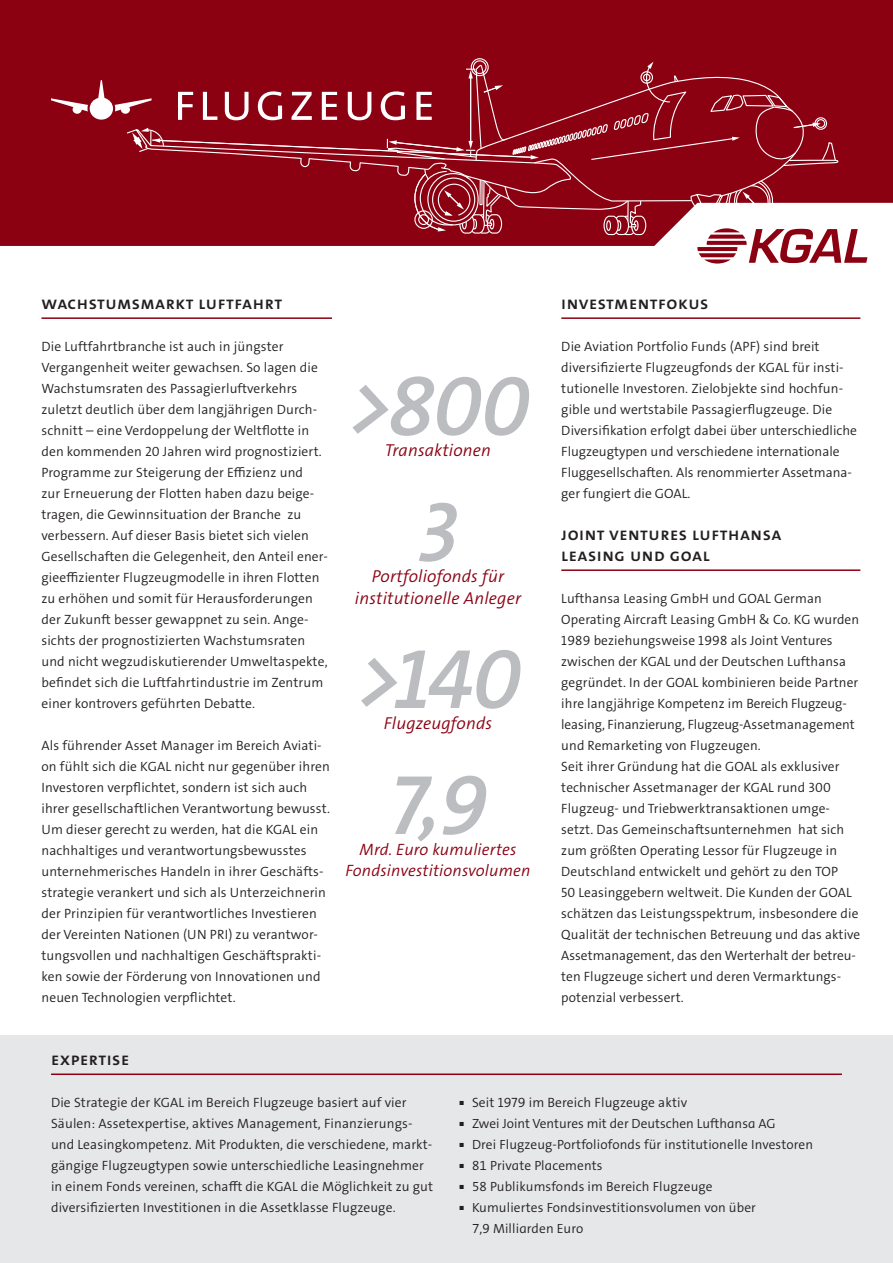
<style>
.page{position:relative;width:893px;height:1263px;background:#fff}
.page>*{position:absolute;margin:0;border:0;box-sizing:border-box;transform-origin:0 0}
.H_Titel_Headline_27{font:italic 600 85.05px "KGAL The Sans";letter-spacing:-.015em;color:#bcbdc0}
.H_Titel_Headline_27-2{font:300 54px "KGAL Head The Sans";letter-spacing:.03em;color:#fff}
.Headline_12_Linie{font:600 18px/21px "KGAL Head The Sans";letter-spacing:.03em;color:#231f20}
.C_Copy_9_14{font:italic 300 17.4px "KGAL The Sans";letter-spacing:.01em;color:#8b0112}
.C_Copy_9_14-2{font:italic 300 16.5px "KGAL The Sans";letter-spacing:.01em;color:#8b0112}
.Copy{font:300 13.5px/21px "KGAL The Sans";letter-spacing:.01em;color:#231f20}
.t1{font:300 13.35px/21px "KGAL The Sans";letter-spacing:.01em;color:#231f20}
.t2{font:300 6px "KGAL The Sans";color:#231f20}
</style>
<div class="page">
<div style="left:0;top:1035px;width:893px;height:228px;background:#e6e7e9"></div>
<div style="left:0;top:0;width:893px;height:261px;background:#8b0112"></div>
<hr style="left:41px;top:317px;width:291px;height:2px;background:#8b0112">
<hr style="left:561px;top:317px;width:299px;height:2px;background:#8b0112">
<hr style="left:561px;top:569px;width:299px;height:2px;background:#8b0112">
<hr style="left:51px;top:1073px;width:791px;height:2px;background:#8b0112">
<svg style="left:0;top:203px;width:893px;height:58px;fill:#fff"></svg>
<svg style="left:51px;top:58px;width:816px;height:206px"></svg>
<p class="H_Titel_Headline_27-2" style="left:173px;top:72px;width:264px">Flugzeuge</p>
<p class="Headline_12_Linie" style="left:41px;top:293px;width:242px">Wachstumsmarkt Luftfahrt</p>
<p class="Copy" style="left:41px;top:336px;width:288px">Die Luftfahrtbranche ist auch in jüngster Vergangenheit weiter gewachsen. So lagen die Wachstumsraten des Passagierluftverkehrs zuletzt deutlich über dem langjährigen Durch&shy;schnitt – eine Verdoppelung der Weltflotte in den kommenden 20 Jahren wird prognostiziert.<br>Programme zur Steigerung der Effizienz und<br>zur Erneuerung der Flotten haben dazu beige&shy;tragen, die Gewinnsituation der Branche zu verbessern. Auf dieser Basis bietet sich vielen Gesellschaften die Gelegenheit, den Anteil ener&shy;gieeffizienter Flugzeugmodelle in ihren Flotten zu erhöhen und somit für Herausforderungen der Zukunft besser gewappnet zu sein. Ange&shy;sichts der prognostizierten Wachstumsraten und nicht wegzudiskutierender Umweltaspekte, befindet sich die Luftfahrtindustrie im Zentrum einer kontrovers geführten Debatte.</p>
<p class="Copy" style="left:41px;top:735px;width:290px">Als führender Asset Manager im Bereich Aviati&shy;on fühlt sich die KGAL nicht nur gegenüber ihren Investoren verpflichtet, sondern ist sich auch ihrer gesellschaftlichen Verantwortung bewusst.<br>Um dieser gerecht zu werden, hat die KGAL ein nachhaltiges und verantwortungsbewusstes unternehmerisches Handeln in ihrer Geschäfts&shy;strategie verankert und sich als Unterzeichnerin der Prinzipien für verantwortliches Investieren der Vereinten Nationen (UN PRI) zu verantwor&shy;tungsvollen und nachhaltigen Geschäftsprakti&shy;ken sowie der Förderung von Innovationen und neuen Technologien verpflichtet.</p>
<p class="H_Titel_Headline_27" style="left:347px;top:352px;width:184px">&gt;800</p>
<p class="C_Copy_9_14" style="left:385px;top:439px;width:108px">Transaktionen</p>
<p class="H_Titel_Headline_27" style="left:418px;top:478px;width:42px">3</p>
<p class="C_Copy_9_14" style="left:372px;top:565px;width:134px">Portfoliofonds für</p>
<p class="C_Copy_9_14" style="left:355px;top:587px;width:168px">institutionelle Anleger</p>
<p class="H_Titel_Headline_27" style="left:355px;top:625px;width:167px">&gt;140</p>
<p class="C_Copy_9_14" style="left:384px;top:712px;width:110px">Flugzeugfonds</p>
<p class="H_Titel_Headline_27" style="left:389px;top:751px;width:100px">7,9</p>
<p class="C_Copy_9_14-2" style="left:346px;top:860px;width:186px">Fondsinvestitionsvolumen</p>
<p class="C_Copy_9_14-2" style="left:359px;top:839px;width:159px">Mrd. Euro kumuliertes</p>
<p class="Headline_12_Linie" style="left:51px;top:1049px;width:80px">Expertise</p>
<p class="Headline_12_Linie" style="left:561px;top:293px;width:149px">Investmentfokus</p>
<p class="Copy" style="left:561px;top:336px;width:297px">Die Aviation Portfolio Funds (APF) sind breit diversifizierte Flugzeugfonds der KGAL für insti&shy;tutionelle Investoren. Zielobjekte sind hochfun&shy;gible und wertstabile Passagierflugzeuge. Die Diversifikation erfolgt dabei über unterschiedliche Flugzeugtypen und verschiedene internationale Fluggesellschaften. Als renommierter Assetmana&shy;ger fungiert die GOAL.</p>
<p class="Headline_12_Linie" style="left:561px;top:524px;width:222px">Joint Ventures Lufthansa<br>Leasing und GOAL</p>
<p class="Copy" style="left:561px;top:588px;width:299px">Lufthansa Leasing GmbH und GOAL German Operating Aircraft Leasing GmbH &amp; Co. KG wurden 1989 beziehungsweise 1998 als Joint Ventures zwischen der KGAL und der Deutschen Lufthansa gegründet. In der GOAL kombinieren beide Partner ihre langjährige Kompetenz im Bereich Flugzeug&shy;leasing, Finanzierung, Flugzeug-Assetmanagement und Remarketing von Flugzeugen.</p>
<p class="Copy" style="left:561px;top:756px;width:301px">Seit ihrer Gründung hat die GOAL als exklusiver technischer Assetmanager der KGAL rund 300<br>Flugzeug- und Triebwerktransaktionen umge&shy;setzt. Das Gemeinschaftsunternehmen hat sich zum größten Operating Lessor für Flugzeuge in Deutschland entwickelt und gehört zu den TOP<br>50 Leasinggebern weltweit. Die Kunden der GOAL schätzen das Leistungsspektrum, insbesondere die Qualität der technischen Betreuung und das aktive Assetmanagement, das den Werterhalt der betreu&shy;ten Flugzeuge sichert und deren Vermarktungs&shy;potenzial verbessert.</p>
<p class="Copy" style="left:51px;top:1092px;width:384px">Die Strategie der KGAL im Bereich Flugzeuge basiert auf vier Säulen: Assetexpertise, aktives Management, Finanzierungs&shy;und Leasingkompetenz. Mit Produkten, die verschiedene, markt&shy;gängige Flugzeugtypen sowie unterschiedliche Leasingnehmer in einem Fonds vereinen, schafft die KGAL die Möglichkeit zu gut diversifizierten Investitionen in die Assetklasse Flugzeuge.</p>
<p class="t2" style="left:459px;top:1099px;width:7px">◼</p>
<p class="Copy" style="left:472px;top:1092px;width:217px">Seit 1979 im Bereich Flugzeuge aktiv</p>
<p class="t2" style="left:459px;top:1120px;width:7px">◼</p>
<p class="t1" style="left:472px;top:1113px;width:305px">Zwei Joint Ventures mit der Deutschen Lufthansa AG</p>
<p class="t2" style="left:459px;top:1141px;width:7px">◼</p>
<p class="t1" style="left:472px;top:1134px;width:343px">Drei Flugzeug-Portfoliofonds für institutionelle Investoren</p>
<p class="t2" style="left:459px;top:1162px;width:7px">◼</p>
<p class="t1" style="left:472px;top:1155px;width:132px">81 Private Placements</p>
<p class="t2" style="left:459px;top:1183px;width:7px">◼</p>
<p class="t1" style="left:472px;top:1176px;width:242px">58 Publikumsfonds im Bereich Flugzeuge</p>
<p class="t2" style="left:459px;top:1204px;width:7px">◼</p>
<p class="t1" style="left:472px;top:1197px;width:285px">Kumuliertes Fondsinvestitionsvolumen von über<br>7,9 Milliarden Euro</p>
</div>
